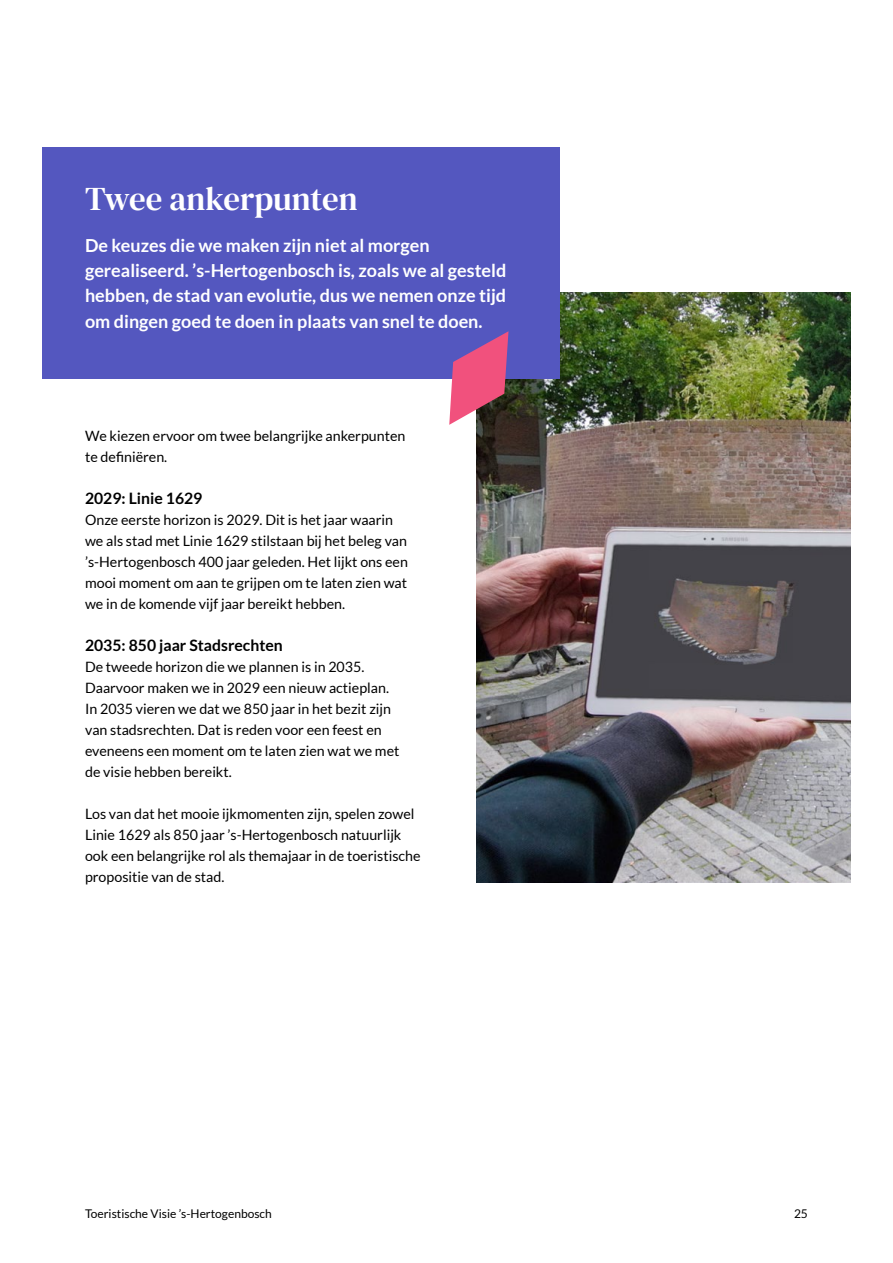
<style>
.page{position:relative;width:893px;height:1263px;background:#fff}
.page>*{position:absolute;margin:0;border:0;box-sizing:border-box;transform-origin:0 0}
.t1{font:33px "DM Serif Text";color:#fff}
.Intro{font:700 18px/25.2px "Lato";color:#fff}
.P_-_Kop{font:700 15.75px "Lato";color:#000}
.P_-_Kop-2{font:14.25px/21px "Lato";color:#000}
.t2{font:12px "Lato";color:#000}
</style>
<div class="page">
<img style="left:476px;top:293px;width:374px;height:589px">
<div style="left:43px;top:147px;width:517px;height:231px;background:#5457bf"></div>
<svg style="left:449px;top:331px;width:59px;height:94px"></svg>
<h2 class="t1" style="left:85px;top:180px;width:274px">Twee ankerpunten</h2>
<p class="Intro" style="left:85px;top:233px;width:423px">De keuzes die we maken zijn niet al morgen gerealiseerd. ’s-Hertogenbosch is, zoals we al gesteld hebben, de stad van evolutie, dus we nemen onze tijd om dingen goed te doen in plaats van snel te doen.</p>
<p class="P_-_Kop-2" style="left:85px;top:425px;width:322px">We kiezen ervoor om twee belangrijke ankerpunten te definiëren.</p>
<p class="P_-_Kop" style="left:85px;top:489px;width:119px">2029: Linie 1629</p>
<p class="P_-_Kop-2" style="left:85px;top:509px;width:324px">Onze eerste horizon is 2029. Dit is het jaar waarin we als stad met Linie 1629 stilstaan bij het beleg van ’s-Hertogenbosch 400 jaar geleden. Het lijkt ons een mooi moment om aan te grijpen om te laten zien wat we in de komende vijf jaar bereikt hebben.</p>
<p class="P_-_Kop" style="left:85px;top:636px;width:199px">2035: 850 jaar Stadsrechten</p>
<p class="P_-_Kop-2" style="left:85px;top:656px;width:316px">De tweede horizon die we plannen is in 2035.<br>Daarvoor maken we in 2029 een nieuw actieplan.<br>In 2035 vieren we dat we 850 jaar in het bezit zijn van stadsrechten. Dat is reden voor een feest en eveneens een moment om te laten zien wat we met de visie hebben bereikt.</p>
<p class="P_-_Kop-2" style="left:85px;top:803px;width:337px">Los van dat het mooie ijkmomenten zijn, spelen zowel Linie 1629 als 850 jaar ’s-Hertogenbosch natuurlijk ook een belangrijke rol als themajaar in de toeristische propositie van de stad.</p>
<p class="t2" style="left:85px;top:1207px;width:188px">Toeristische Visie ’s-Hertogenbosch</p>
<p class="t2" style="left:794px;top:1207px;width:15px">25</p>
</div>
